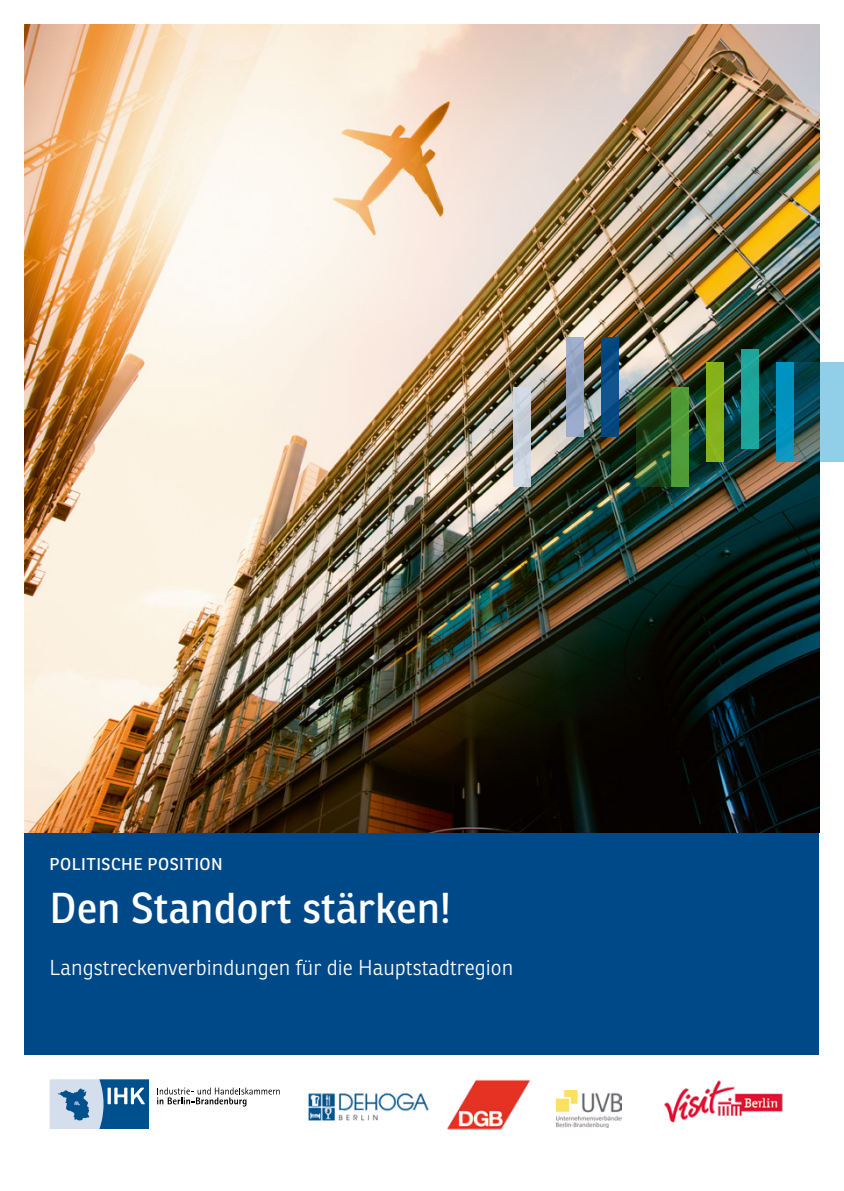
<style>
.page{position:relative;width:844px;height:1191px;background:#fff}
.page>*{position:absolute;margin:0;border:0;box-sizing:border-box;transform-origin:0 0}
.t1{font:42px "Ronnia";color:#fff}
.t2{font:300 21px "Ronnia";color:#fff}
.t3{font:16.62px "Ronnia";letter-spacing:.03em;color:#fff}
</style>
<div class="page">
<img style="left:25px;top:25px;width:794px;height:807px">
<div style="left:566px;top:337px;width:17px;height:100px;background:linear-gradient(to bottom,#96a5c2,#94a7c8)"></div>
<div style="left:601px;top:337px;width:17px;height:100px;background:linear-gradient(to bottom,#0a4b82,#084c85)"></div>
<svg style="left:793px;top:362px;width:50px;height:99px;background:#528b9b"></svg>
<svg style="left:636px;top:387px;width:35px;height:99px;background:#2a4a20"></svg>
<div style="left:513px;top:387px;width:18px;height:99px;background:#cbd3de"></div>
<div style="left:671px;top:387px;width:17px;height:99px;background:#4f9c37"></div>
<div style="left:741px;top:350px;width:17px;height:99px;background:#1aa69a"></div>
<div style="left:706px;top:362px;width:17px;height:99px;background:#86b21b"></div>
<div style="left:776px;top:362px;width:17px;height:99px;background:linear-gradient(to bottom,#0091bf,#0895c0)"></div>
<div style="left:25px;top:832px;width:794px;height:222px;background:#004988"></div>
<svg style="left:157px;top:1087px;width:122px;height:19px"></svg>
<svg style="left:50px;top:1079px;width:99px;height:50px;background:#6996bc"></svg>
<img style="left:308px;top:1093px;width:121px;height:28px">
<img style="left:447px;top:1080px;width:84px;height:50px">
<img style="left:664px;top:1080px;width:119px;height:43px">
<img style="left:556px;top:1090px;width:65px;height:37px">
<p class="t3" style="left:50px;top:853px;width:175px">POLITISCHE POSITION</p>
<h1 class="t1" style="left:50px;top:881px;width:403px">Den Standort stärken!</h1>
<p class="t2" style="left:50px;top:955px;width:465px">Langstreckenverbindungen für die Hauptstadtregion</p>
</div>
